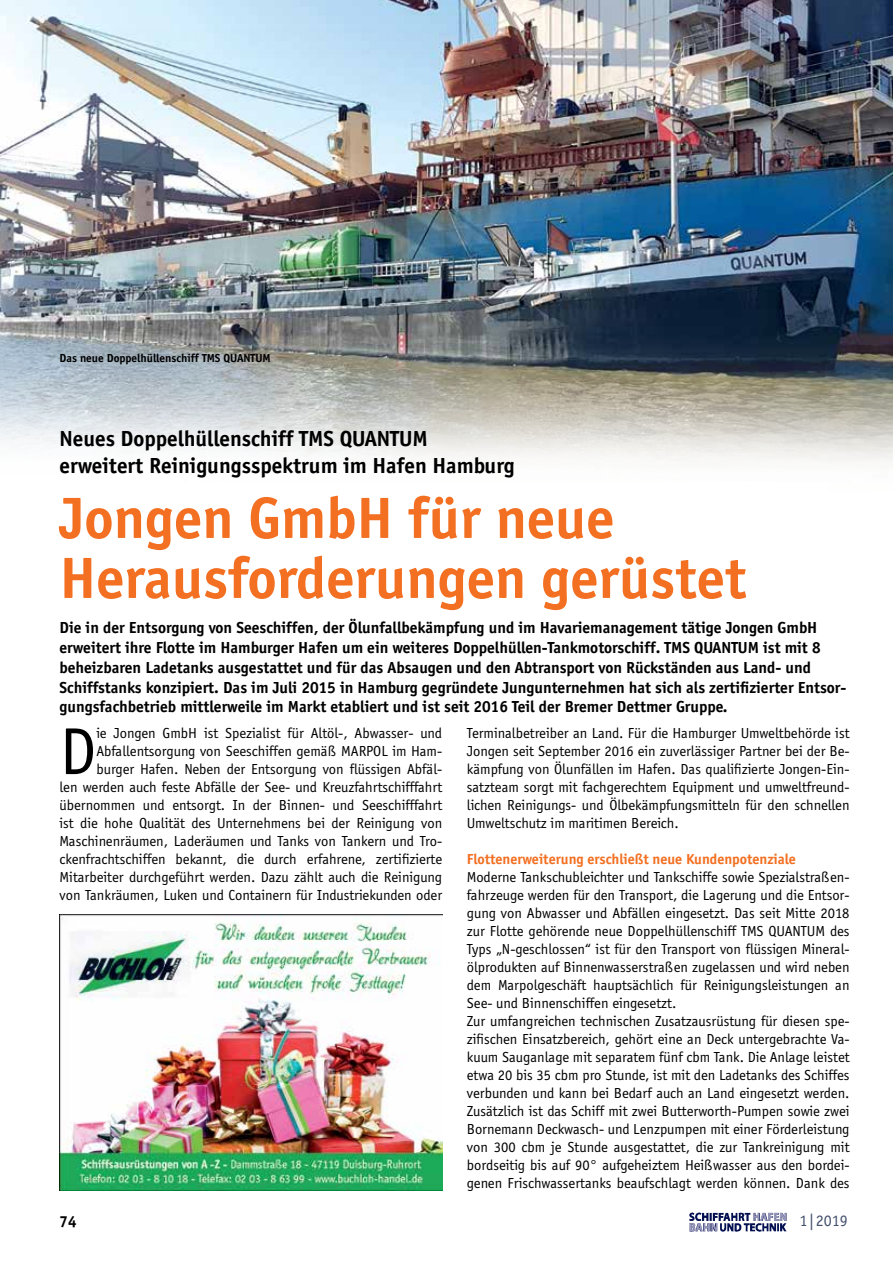
<style>
.page{position:relative;width:893px;height:1263px;background:#fff}
.page>*{position:absolute;margin:0;border:0;box-sizing:border-box;transform-origin:0 0}
.t1{font:68.4px "Officina Sans";color:#000}
.t2{font:700 60px/60px "Officina Sans";color:#f36f21}
.t3{font:700 22.5px/27px "Officina Sans";color:#000}
.t4{font:700 16.5px/19.8px "Officina Sans";color:#000}
.t5{font:16.5px "Officina Sans";color:#44516d}
.t6{font:15px/18px "Officina Sans";color:#000;text-align:right}
.t7{font:700 15px "Officina Sans";color:#f36f21}
.t8{font:700 12px "Officina Sans";color:#000}
</style>
<div class="page">
<img style="left:689px;top:1212px;width:98px;height:20px">
<img style="left:752px;top:1212px;width:35px;height:10px">
<img style="left:689px;top:1222px;width:30px;height:10px">
<img style="left:0;top:0;width:893px;height:462px">
<img style="left:60px;top:914px;width:382px;height:277px">
<p class="t8" style="left:60px;top:351px;width:213px">Das neue Doppelhüllenschiff TMS QUANTUM</p>
<h3 class="t3" style="left:60px;top:425px;width:457px">Neues Doppelhüllenschiff TMS QUANTUM erweitert Reinigungsspektrum im Hafen Hamburg</h3>
<h2 class="t2" style="left:60px;top:488px;width:688px">Jongen GmbH für neue<br>Herausforderungen gerüstet</h2>
<p class="t4" style="left:60px;top:618px;width:788px">Die in der Entsorgung von Seeschiffen, der Ölunfallbekämpfung und im Havariemanagement tätige Jongen GmbH erweitert ihre Flotte im Hamburger Hafen um ein weiteres Doppelhüllen-Tankmotorschiff. TMS QUANTUM ist mit 8 beheizbaren Ladetanks ausgestattet und für das Absaugen und den Abtransport von Rückständen aus Land- und Schiffstanks konzipiert. Das im Juli 2015 in Hamburg gegründete Jungunternehmen hat sich als zertifizierter Entsor&shy;gungsfachbetrieb mittlerweile im Markt etabliert und ist seit 2016 Teil der Bremer Dettmer Gruppe.</p>
<p class="t6" style="left:60px;top:724px;width:384px">ie Jongen GmbH ist Spezialist für Altöl-, Abwasser- und Abfallentsorgung von Seeschiffen gemäß MARPOL im Ham&shy;burger Hafen. Neben der Entsorgung von flüssigen Abfäl-<br>len werden auch feste Abfälle der See- und Kreuzfahrtschifffahrt übernommen und entsorgt. In der Binnen- und Seeschifffahrt ist die hohe Qualität des Unternehmens bei der Reinigung von Maschinenräumen, Laderäumen und Tanks von Tankern und Tro&shy;ckenfrachtschiffen bekannt, die durch erfahrene, zertifizierte Mitarbeiter durchgeführt werden. Dazu zählt auch die Reinigung von Tankräumen, Luken und Containern für Industriekunden oder</p>
<p class="t6" style="left:467px;top:724px;width:384px;text-align:justify">Terminalbetreiber an Land. Für die Hamburger Umweltbehörde ist Jongen seit September 2016 ein zuverlässiger Partner bei der Be&shy;kämpfung von Ölunfällen im Hafen. Das qualifizierte Jongen-Ein&shy;satzteam sorgt mit fachgerechtem Equipment und umweltfreund&shy;lichen Reinigungs- und Ölbekämpfungsmitteln für den schnellen Umweltschutz im maritimen Bereich.</p>
<h1 class="t1" style="left:60px;top:713px;width:38px">D</h1>
<p class="t7" style="left:467px;top:850px;width:331px">Flottenerweiterung erschließt neue Kundenpotenziale</p>
<p class="t6" style="left:467px;top:868px;width:384px;text-align:left">Moderne Tankschubleichter und Tankschiffe sowie Spezialstraßen&shy;fahrzeuge werden für den Transport, die Lagerung und die Entsor&shy;gung von Abwasser und Abfällen eingesetzt. Das seit Mitte 2018 zur Flotte gehörende neue Doppelhüllenschiff TMS QUANTUM des Typs „N-geschlossen“ ist für den Transport von flüssigen Mineral&shy;ölprodukten auf Binnenwasserstraßen zugelassen und wird neben dem Marpolgeschäft hauptsächlich für Reinigungsleistungen an See- und Binnenschiffen eingesetzt.<br>Zur umfangreichen technischen Zusatzausrüstung für diesen spe&shy;zifischen Einsatzbereich, gehört eine an Deck untergebrachte Va&shy;kuum Sauganlage mit separatem fünf cbm Tank. Die Anlage leistet etwa 20 bis 35 cbm pro Stunde, ist mit den Ladetanks des Schiffes verbunden und kann bei Bedarf auch an Land eingesetzt werden.<br>Zusätzlich ist das Schiff mit zwei Butterworth-Pumpen sowie zwei Bornemann Deckwasch- und Lenzpumpen mit einer Förderleistung von 300 cbm je Stunde ausgestattet, die zur Tankreinigung mit bordseitig bis auf 90° aufgeheiztem Heißwasser aus den bordei&shy;genen Frischwassertanks beaufschlagt werden können. Dank des</p>
<p class="t4" style="left:60px;top:1211px;width:19px">74</p>
<p class="t5" style="left:799px;top:1212px;width:50px">1|2019</p>
</div>
